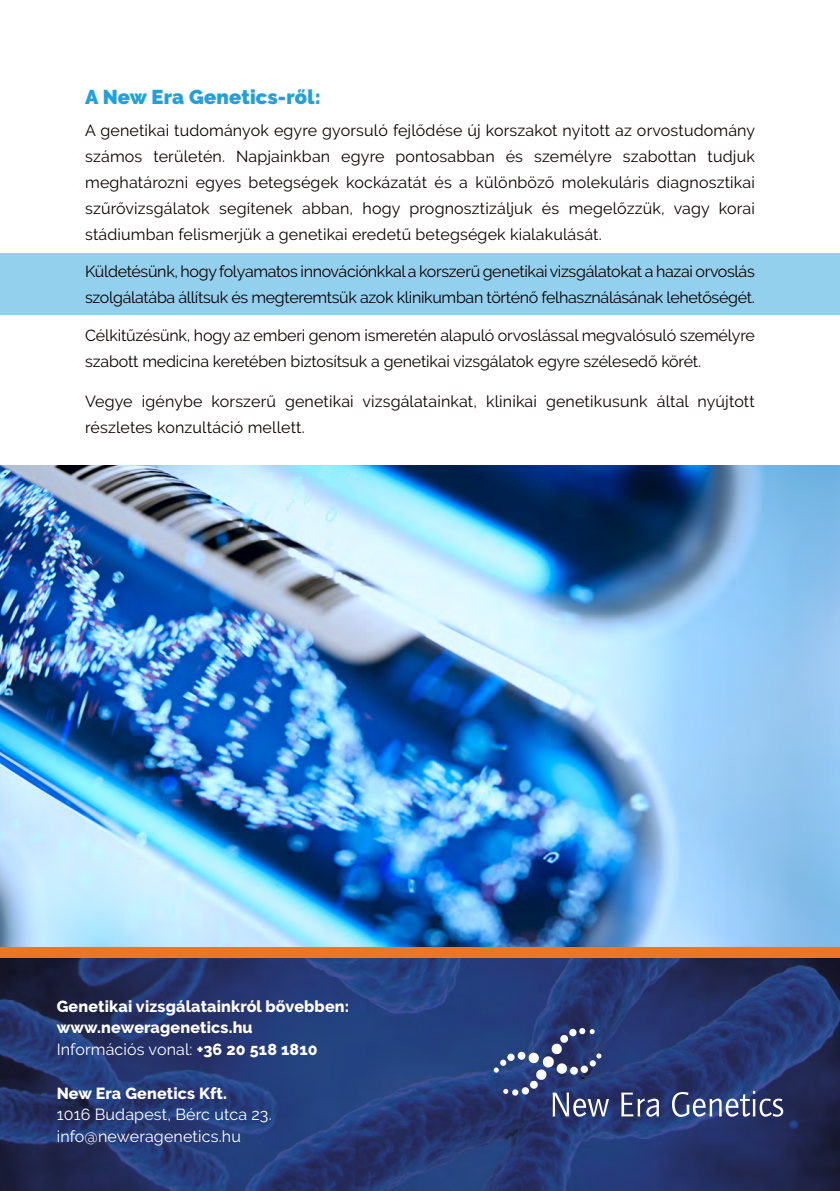
<style>
.page{position:relative;width:840px;height:1191px;background:#fff}
.page>*{position:absolute;margin:0;border:0;box-sizing:border-box;transform-origin:0 0}
.t1{font:900 20px "Raleway";letter-spacing:.01em;color:#21a0db}
.t2{font:16px/26px "Raleway";letter-spacing:-.01em;color:#0b0000}
.t3{font:16px/26px "Raleway";letter-spacing:.01em;color:#0b0000}
.t4{font:800 16px/21.6px "Raleway";letter-spacing:.01em;color:#fff}
.t5{font:16px/21.6px "Raleway";letter-spacing:.01em;color:#fff}
.s1{font-weight:400}
</style>
<div class="page">
<img style="left:0;top:958px;width:839px;height:233px">
<div style="left:0;top:253px;width:839px;height:62px;background:#93d0ed"></div>
<svg style="left:493px;top:1027px;width:115px;height:89px;background:#425386"></svg>
<svg style="left:621px;top:1092px;width:37px;height:24px"></svg>
<svg style="left:671px;top:1090px;width:111px;height:27px"></svg>
<img style="left:0;top:465px;width:839px;height:482px">
<div style="left:0;top:947px;width:839px;height:11px;background:#ec7623"></div>
<p class="t1" style="left:85px;top:85px;width:237px">A New Era Genetics-ről:</p>
<p class="t2" style="left:85px;top:117px;width:671px;text-align:justify">A genetikai tudományok egyre gyorsuló fejlődése új korszakot nyitott az orvostudomány számos területén. Napjainkban egyre pontosabban és személyre szabottan tudjuk meghatározni egyes betegségek kockázatát és a különböző molekuláris diagnosztikai szűrővizsgálatok segítenek abban, hogy prognosztizáljuk és megelőzzük, vagy korai stádiumban felismerjük a genetikai eredetű betegségek kialakulását.</p>
<p class="t2" style="left:85px;top:258px;width:670px">Küldetésünk, hogy folyamatos innovációnkkal a korszerű genetikai vizsgálatokat a hazai orvoslás szolgálatába állítsuk és megteremtsük azok klinikumban történő felhasználásának lehetőségét.</p>
<p class="t2" style="left:85px;top:322px;width:670px">Célkitűzésünk, hogy az emberi genom ismeretén alapuló orvoslással megvalósuló személyre szabott medicina keretében biztosítsuk a genetikai vizsgálatok egyre szélesedő körét.</p>
<p class="t3" style="left:85px;top:388px;width:670px">Vegye igénybe korszerű genetikai vizsgálatainkat, klinikai genetikusunk által nyújtott részletes konzultáció mellett.</p>
<p class="t4" style="left:57px;top:995px;width:294px">Genetikai vizsgálatainkról bővebben: www.neweragenetics.hu<br><span class="s1">Információs vonal:</span> +36 20 518 1810</p>
<p class="t4" style="left:57px;top:1082px;width:172px">New Era Genetics Kft.</p>
<p class="t5" style="left:57px;top:1103px;width:216px">1016 Budapest, Bérc utca 23. info@neweragenetics.hu</p>
</div>
